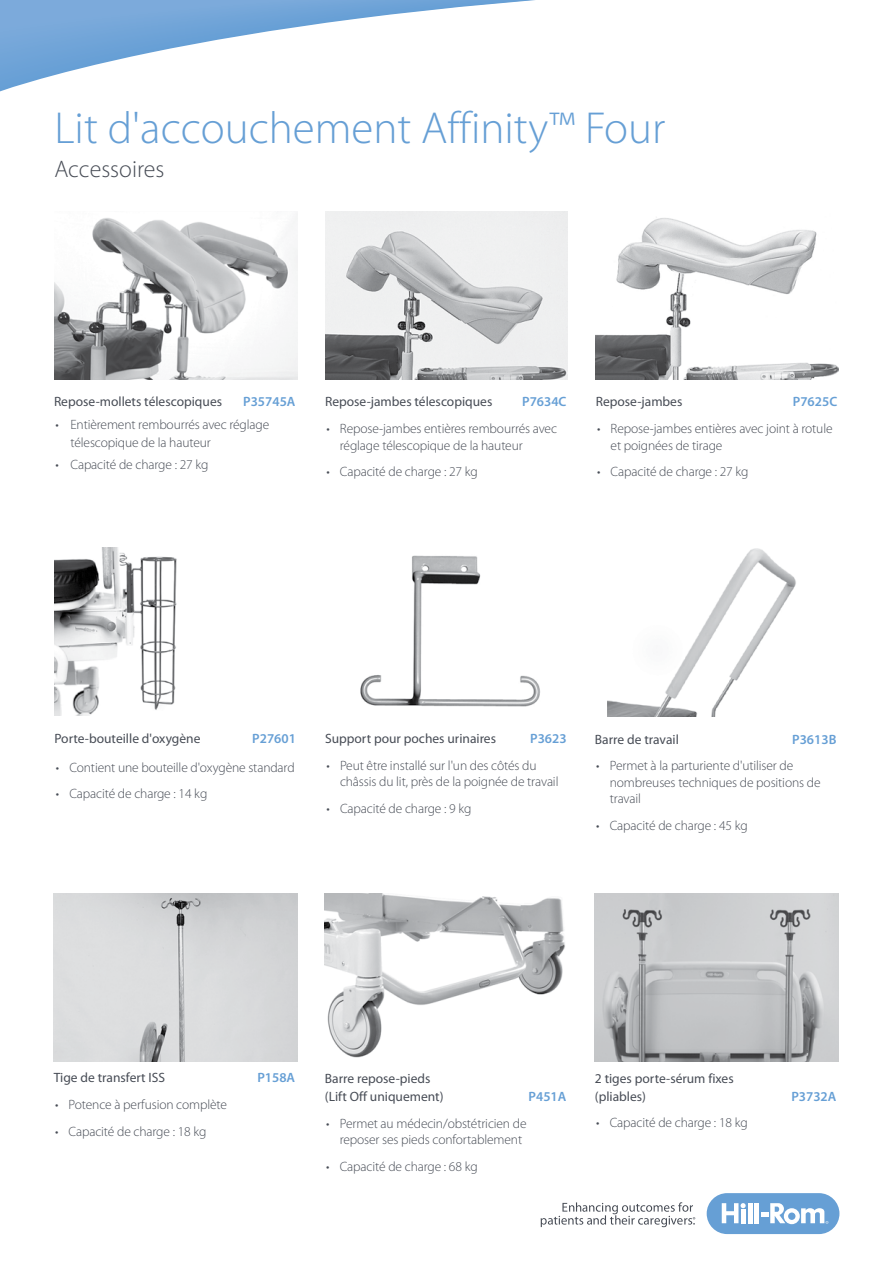
<style>
.page{position:relative;width:893px;height:1263px;background:#fff}
.page>*{position:absolute;margin:0;border:0;box-sizing:border-box;transform-origin:0 0}
.t1{font:300 45px "Myriad Pro";color:#669fd5}
.t2{font:300 24px "Myriad Pro";color:#474c55}
.t3{font:300 13.5px/16.5px "Myriad Pro";letter-spacing:-.01em;color:#474c55}
.t4{font:13.5px/18px "Myriad Pro";color:#474c55}
.t5{font:600 13.5px "Myriad Pro";color:#669fd5}
</style>
<div class="page">
<img style="left:54px;top:893px;width:244px;height:169px">
<img style="left:608px;top:548px;width:188px;height:168px">
<div style="left:707px;top:1193px;width:132px;height:41px;background:#669fd5;border-radius:20px"></div>
<hr style="left:748px;top:1203px;width:4px;height:20px;background:#fff">
<hr style="left:755px;top:1203px;width:4px;height:20px;background:#fff">
<svg style="left:722px;top:1203px;width:24px;height:20px"></svg>
<svg style="left:761px;top:1203px;width:67px;height:21px"></svg>
<svg style="left:541px;top:1202px;width:154px;height:25px"></svg>
<svg style="left:0;top:0;width:535px;height:74px"></svg>
<img style="left:360px;top:555px;width:180px;height:152px">
<img style="left:54px;top:214px;width:243px;height:165px">
<img style="left:325px;top:211px;width:243px;height:168px">
<img style="left:595px;top:218px;width:244px;height:161px">
<img style="left:55px;top:548px;width:122px;height:167px">
<img style="left:324px;top:893px;width:241px;height:165px">
<img style="left:595px;top:893px;width:243px;height:169px">
<h1 class="t1" style="left:54px;top:101px;width:612px">Lit d'accouchement Affinity™ Four</h1>
<h2 class="t2" style="left:54px;top:154px;width:111px">Accessoires</h2>
<p class="t4" style="left:54px;top:392px;width:170px">Repose-mollets télescopiques</p>
<p class="t5" style="left:243px;top:393px;width:54px">P35745A</p>
<p class="t3" style="left:70px;top:415px;width:200px;line-height:18px;text-indent:-15px">• Entièrement rembourrés avec réglage télescopique de la hauteur</p>
<p class="t3" style="left:55px;top:456px;width:154px">• Capacité de charge : 27 kg</p>
<p class="t4" style="left:325px;top:392px;width:169px">Repose-jambes télescopiques</p>
<p class="t5" style="left:522px;top:393px;width:46px">P7634C</p>
<p class="t3" style="left:340px;top:420px;width:219px;text-indent:-14px">• Repose-jambes entières rembourrés avec réglage télescopique de la hauteur</p>
<p class="t3" style="left:326px;top:463px;width:153px">• Capacité de charge : 27 kg</p>
<p class="t4" style="left:596px;top:392px;width:88px">Repose-jambes</p>
<p class="t5" style="left:793px;top:393px;width:46px">P7625C</p>
<p class="t3" style="left:611px;top:420px;width:223px;text-indent:-14px">• Repose-jambes entières avec joint à rotule et poignées de tirage</p>
<p class="t3" style="left:597px;top:463px;width:153px">• Capacité de charge : 27 kg</p>
<p class="t4" style="left:54px;top:729px;width:148px">Porte-bouteille d'oxygène</p>
<p class="t5" style="left:252px;top:730px;width:45px">P27601</p>
<p class="t3" style="left:56px;top:759px;width:240px">• Contient une bouteille d'oxygène standard</p>
<p class="t3" style="left:56px;top:785px;width:153px">• Capacité de charge : 14 kg</p>
<p class="t4" style="left:325px;top:729px;width:172px">Support pour poches urinaires</p>
<p class="t5" style="left:530px;top:730px;width:38px">P3623</p>
<p class="t3" style="left:340px;top:757px;width:220px;text-indent:-14px">• Peut être installé sur l'un des côtés du châssis du lit, près de la poignée de travail</p>
<p class="t3" style="left:326px;top:800px;width:147px">• Capacité de charge : 9 kg</p>
<p class="t4" style="left:595px;top:730px;width:85px">Barre de travail</p>
<p class="t5" style="left:792px;top:730px;width:46px">P3613B</p>
<p class="t3" style="left:610px;top:757px;width:212px;text-indent:-14px">• Permet à la parturiente d'utiliser de nombreuses techniques de positions de travail</p>
<p class="t3" style="left:596px;top:817px;width:153px">• Capacité de charge : 45 kg</p>
<p class="t4" style="left:54px;top:1068px;width:113px">Tige de transfert ISS</p>
<p class="t5" style="left:257px;top:1069px;width:39px">P158A</p>
<p class="t3" style="left:55px;top:1096px;width:174px">• Potence à perfusion complète</p>
<p class="t3" style="left:55px;top:1123px;width:153px">• Capacité de charge : 18 kg</p>
<p class="t4" style="left:325px;top:1069px;width:120px">Barre repose-pieds (Lift Off uniquement)</p>
<p class="t5" style="left:529px;top:1087px;width:39px">P451A</p>
<p class="t3" style="left:340px;top:1115px;width:188px;text-indent:-14px">• Permet au médecin/obstétricien de reposer ses pieds confortablement</p>
<p class="t3" style="left:326px;top:1158px;width:153px">• Capacité de charge : 68 kg</p>
<p class="t4" style="left:595px;top:1069px;width:140px">2 tiges porte-sérum fixes (pliables)</p>
<p class="t3" style="left:596px;top:1114px;width:153px">• Capacité de charge : 18 kg</p>
<p class="t5" style="left:791px;top:1087px;width:47px">P3732A</p>
</div>
